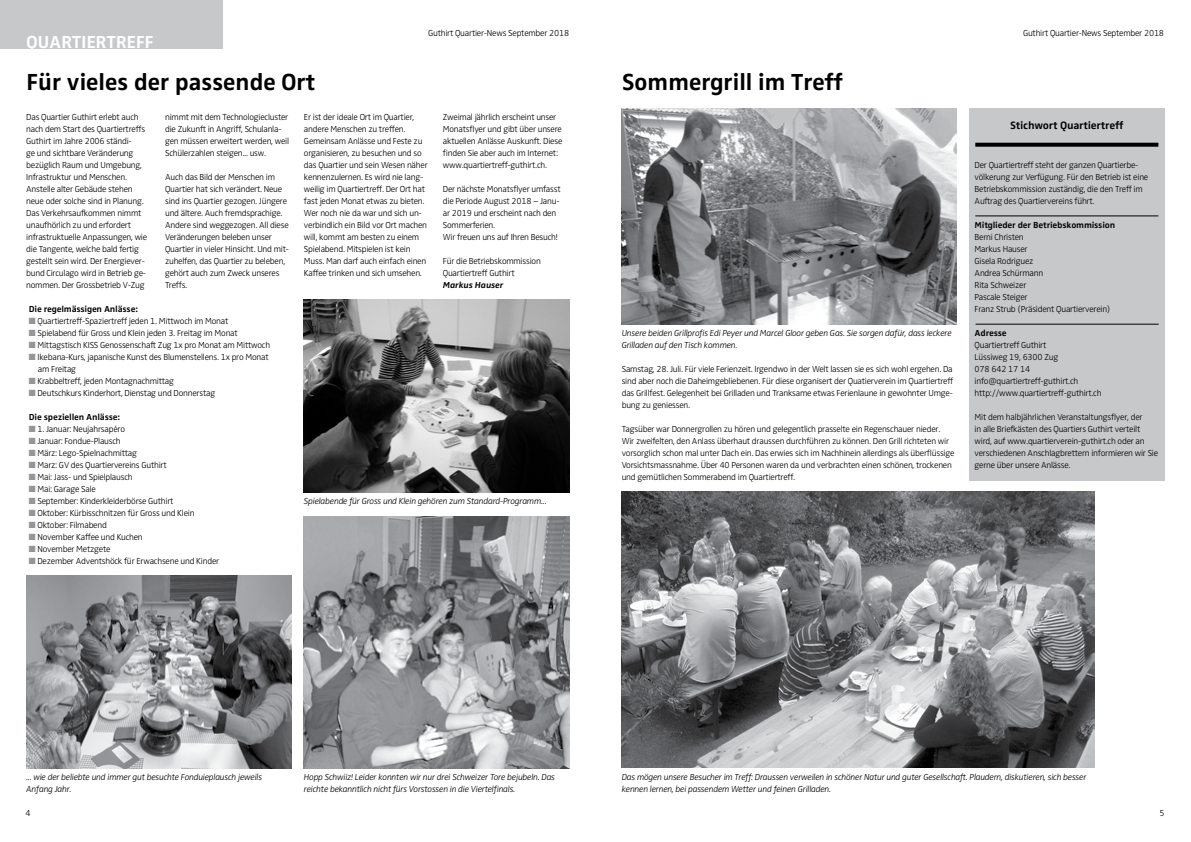
<style>
.page{position:relative;width:1191px;height:842px;background:#fff}
.page>*{position:absolute;margin:0;border:0;box-sizing:border-box;transform-origin:0 0}
.t1{font:700 24px "Zwo Corr";letter-spacing:-.025em;color:#000}
.t2{font:700 18px "Zwo Corr";color:#fff}
.t3{font:700 11px "Zwo Corr";letter-spacing:-.025em;color:#000}
.t4{font:300 9px/12px "Zwo";letter-spacing:-.025em;color:#000}
.t5{font:italic 300 9px/12px "Zwo";letter-spacing:-.025em;color:#000}
.t6{font:700 9px "Zwo Corr";letter-spacing:-.025em;color:#000}
.t7{font:italic 700 9px "Zwo Corr";letter-spacing:-.025em;color:#000}
.s1{color:#939598}
</style>
<div class="page">
<div style="left:0;top:0;width:222px;height:48px;background:#c7c8ca"></div>
<div style="left:969px;top:108px;width:195px;height:372px;background:#c7c8ca"></div>
<svg style="left:975px;top:143px;width:183px;height:4px"></svg>
<hr style="left:975px;top:216px;width:183px;height:1px;background:#000">
<hr style="left:975px;top:324px;width:183px;height:1px;background:#000">
<img style="left:621px;top:492px;width:473px;height:276px">
<img style="left:621px;top:108px;width:335px;height:216px">
<img style="left:304px;top:516px;width:265px;height:252px">
<img style="left:26px;top:576px;width:265px;height:192px">
<img style="left:304px;top:300px;width:265px;height:192px">
<p class="t4" style="left:428px;top:27px;width:143px">Guthirt Quartier-News September 2018</p>
<p class="t4" style="left:1023px;top:27px;width:143px">Guthirt Quartier-News September 2018</p>
<h2 class="t2" style="left:26px;top:31px;width:11px">quartiertreff</h2>
<h1 class="t1" style="left:26px;top:68px;width:291px">Für vieles der passende Ort</h1>
<p class="t4" style="left:26px;top:111px;width:122px">Das Quartier Guthirt erlebt auch nach dem Start des Quartiertreffs<br>Guthirt im Jahre 2006 ständi-<br>ge und sichtbare Veränderung bezüglich Raum und Umgebung,<br>Infrastruktur und Menschen.<br>Anstelle alter Gebäude stehen neue oder solche sind in Planung.<br>Das Verkehrsaufkommen nimmt unaufhörlich zu und erfordert infrastruktuelle Anpassungen, wie die Tangente, welche bald fertig gestellt sein wird. Der Energiever&shy;bund Circulago wird in Betrieb ge&shy;nommen. Der Grossbetrieb V-Zug</p>
<h1 class="t1" style="left:621px;top:68px;width:223px">Sommergrill im Treff</h1>
<p class="t4" style="left:165px;top:111px;width:125px">nimmt mit dem Technologiecluster die Zukunft in Angriff, Schulanla&shy;gen müssen erweitert werden, weil Schülerzahlen steigen... usw.</p>
<p class="t4" style="left:165px;top:171px;width:125px">Auch das Bild der Menschen im<br>Quartier hat sich verändert. Neue sind ins Quartier gezogen. Jüngere und ältere. Auch fremdsprachige.<br>Andere sind weggezogen. All diese<br>Veränderungen beleben unser<br>Quartier in vieler Hinsicht. Und mit&shy;zuhelfen, das Quartier zu beleben, gehört auch zum Zweck unseres<br>Treffs.</p>
<p class="t4" style="left:304px;top:111px;width:125px">Er ist der ideale Ort im Quartier, andere Menschen zu treffen.<br>Gemeinsam Anlässe und Feste zu organisieren, zu besuchen und so das Quartier und sein Wesen näher kennenzulernen. Es wird nie lang&shy;weilig im Quartiertreff. Der Ort hat fast jeden Monat etwas zu bieten.<br>Wer noch nie da war und sich un&shy;verbindlich ein Bild vor Ort machen will, kommt am besten zu einem<br>Spielabend. Mitspielen ist kein<br>Muss. Man darf auch einfach einen<br>Kaffee trinken und sich umsehen.</p>
<p class="t4" style="left:443px;top:111px;width:121px">Zweimal jährlich erscheint unser Monatsflyer und gibt über unsere aktuellen Anlässe Auskunft. Diese finden Sie aber auch im Internet: www.quartiertreff-guthirt.ch.</p>
<p class="t3" style="left:1010px;top:119px;width:115px">Stichwort Quartiertreff</p>
<p class="t4" style="left:974px;top:159px;width:175px">Der Quartiertreff steht der ganzen Quartierbe&shy;völkerung zur Verfügung. Für den Betrieb ist eine Betriebskommission zuständig, die den Treff im Auftrag des Quartiervereins führt.</p>
<p class="t6" style="left:974px;top:220px;width:142px">Mitglieder der Betriebskommission</p>
<p class="t4" style="left:974px;top:231px;width:137px">Berni Christen<br>Markus Hauser<br>Gisela Rodriguez<br>Andrea Schürmann<br>Rita Schweizer<br>Pascale Steiger<br>Franz Strub (Präsident Quartierverein)</p>
<p class="t6" style="left:974px;top:328px;width:34px">Adresse</p>
<p class="t4" style="left:974px;top:339px;width:128px">Quartiertreff Guthirt<br>Lüssiweg 19, 6300 Zug<br>078 642 17 14 info@quartiertreff-guthirt.ch http://www.quartiertreff-guthirt.ch</p>
<p class="t4" style="left:974px;top:411px;width:185px">Mit dem halbjährlichen Veranstaltungsflyer, der<br>in alle Briefkästen des Quartiers Guthirt verteilt wird, auf www.quartierverein-guthirt.ch oder an verschiedenen Anschlagbrettern informieren wir Sie gerne über unsere Anlässe.</p>
<p class="t4" style="left:443px;top:183px;width:119px">Der nächste Monatsflyer umfasst die Periode August 2018 – Janu&shy;ar 2019 und erscheint nach den<br>Sommerferien.<br>Wir freuen uns auf Ihren Besuch!</p>
<p class="t4" style="left:443px;top:255px;width:99px">Für die Betriebskommission<br>Quartiertreff Guthirt</p>
<p class="t7" style="left:443px;top:280px;width:62px">Markus Hauser</p>
<p class="t6" style="left:29px;top:304px;width:110px">Die regelmässigen Anlässe:</p>
<p class="t4" style="left:29px;top:315px;width:201px"><span class="s1">■</span> Quartiertreff-Spaziertreff jeden 1. Mittwoch im Monat</p>
<p class="t4" style="left:29px;top:327px;width:210px"><span class="s1">■</span> Spielabend für Gross und Klein jeden 3. Freitag im Monat</p>
<p class="t4" style="left:29px;top:339px;width:243px"><span class="s1">■</span> Mittagstisch KISS Genossenschaft Zug 1x pro Monat am Mittwoch</p>
<p class="t4" style="left:38px;top:351px;width:232px;text-indent:-9px"><span class="s1">■</span> Ikebana-Kurs, japanische Kunst des Blumenstellens. 1x pro Monat am Freitag</p>
<p class="t4" style="left:29px;top:375px;width:147px"><span class="s1">■</span> Krabbeltreff, jeden Montagnachmittag</p>
<p class="t4" style="left:29px;top:387px;width:188px"><span class="s1">■</span> Deutschkurs Kinderhort, Dienstag und Donnerstag</p>
<p class="t6" style="left:29px;top:412px;width:93px">Die speziellen Anlässe:</p>
<p class="t4" style="left:29px;top:423px;width:98px"><span class="s1">■</span> 1. Januar: Neujahrsapéro</p>
<p class="t4" style="left:29px;top:435px;width:93px"><span class="s1">■</span> Januar: Fondue-Plausch</p>
<p class="t4" style="left:29px;top:447px;width:110px"><span class="s1">■</span> März: Lego-Spielnachmittag</p>
<p class="t4" style="left:29px;top:459px;width:139px"><span class="s1">■</span> Marz: GV des Quartiervereins Guthirt</p>
<p class="t4" style="left:29px;top:471px;width:105px"><span class="s1">■</span> Mai: Jass- und Spielplausch</p>
<p class="t4" style="left:29px;top:483px;width:68px"><span class="s1">■</span> Mai: Garage Sale</p>
<p class="t4" style="left:29px;top:495px;width:146px"><span class="s1">■</span> September: Kinderkleiderbörse Guthirt</p>
<p class="t4" style="left:29px;top:507px;width:167px"><span class="s1">■</span> Oktober: Kürbisschnitzen für Gross und Klein</p>
<p class="t4" style="left:29px;top:519px;width:80px"><span class="s1">■</span> Oktober: Filmabend</p>
<p class="t4" style="left:29px;top:531px;width:115px"><span class="s1">■</span> November Kaffee und Kuchen</p>
<p class="t4" style="left:29px;top:543px;width:83px"><span class="s1">■</span> November Metzgete</p>
<p class="t4" style="left:29px;top:555px;width:192px"><span class="s1">■</span> Dezember Adventshöck für Erwachsene und Kinder</p>
<p class="t5" style="left:621px;top:327px;width:331px">Unsere beiden Grillprofis Edi Peyer und Marcel Gloor geben Gas. Sie sorgen dafür, dass leckere<br>Grilladen auf den Tisch kommen.</p>
<p class="t4" style="left:621px;top:363px;width:333px;text-align:justify">Samstag, 28. Juli. Für viele Ferienzeit. Irgendwo in der Welt lassen sie es sich wohl ergehen. Da sind aber noch die Daheimgebliebenen. Für diese organisert der Quatierverein im Quartiertreff das Grillfest. Gelegenheit bei Grilladen und Tranksame etwas Ferienlaune in gewohnter Umge&shy;bung zu geniessen.</p>
<p class="t4" style="left:621px;top:423px;width:334px">Tagsüber war Donnergrollen zu hören und gelegentlich prasselte ein Regenschauer nieder.<br>Wir zweifelten, den Anlass überhaut draussen durchführen zu können. Den Grill richteten wir vorsorglich schon mal unter Dach ein. Das erwies sich im Nachhinein allerdings als überflüssige Vorsichtsmassnahme. Über 40 Personen waren da und verbrachten einen schönen, trockenen und gemütlichen Sommerabend im Quartiertreff.</p>
<p class="t5" style="left:304px;top:495px;width:244px">Spielabende für Gross und Klein gehören zum Standard-Programm...</p>
<p class="t5" style="left:26px;top:771px;width:237px">... wie der beliebte und immer gut besuchte Fonduieplausch jeweils<br>Anfang Jahr.</p>
<p class="t4" style="left:26px;top:807px;width:7px">4</p>
<p class="t5" style="left:304px;top:771px;width:253px">Hopp Schwiiz! Leider konnten wir nur drei Schweizer Tore bejubeln. Das reichte bekanntlich nicht fürs Vorstossen in die Viertelfinals.</p>
<p class="t5" style="left:621px;top:771px;width:466px">Das mögen unsere Besucher im Treff: Draussen verweilen in schöner Natur und guter Gesellschaft. Plaudern, diskutieren, sich besser kennen lernen, bei passendem Wetter und feinen Grilladen.</p>
<p class="t4" style="left:1159px;top:807px;width:7px">5</p>
</div>
